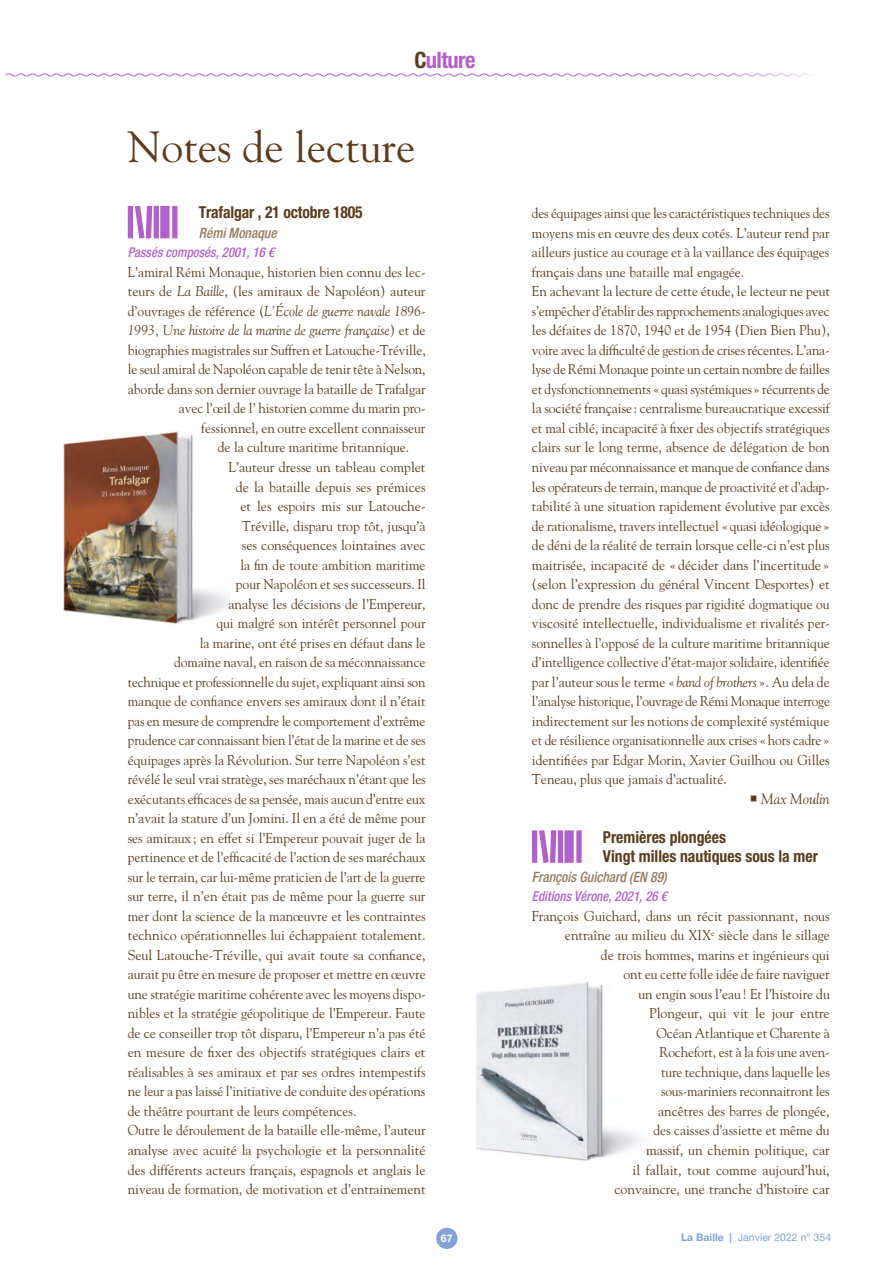
<style>
.page{position:relative;width:892px;height:1265px;background:#fff}
.page>*{position:absolute;margin:0;border:0;box-sizing:border-box;transform-origin:0 0}
.t1{font:43.5px "Goudy";color:#5a3c1e}
.t2{font:700 condensed 22.5px "Helvetica Neue LT Std";letter-spacing:-.025em;color:#b161c8}
.t3{font:700 condensed 16.5px/19.5px "Helvetica Neue LT Std";color:#5a3c1e;scale:.95 1}
.t4{font:italic 15px "Goudy";color:#5a3c1e;scale:.95 1}
.t5{font:14.25px/19.5px "Goudy";color:#5a3c1e;scale:.94 1}
.t6{font:14.25px "Goudy";color:#5a3c1e;scale:.95 1}
.t7{font:14.25px/19.5px "Goudy";color:#5a3c1e;text-align:right}
.t8{font:14.25px "Goudy";color:#5a3c1e;scale:.96 1}
.t9{font:italic 14.25px "Goudy";color:#5a3c1e;scale:.95 1}
.t10{font:italic 500 condensed 14.25px "Helvetica Neue LT Std";color:#947a5d;scale:.95 1}
.t11{font:italic 500 condensed 13.5px "Helvetica Neue LT Std";color:#b161c8;scale:.95 1}
.t12{font:10.5px "Helvetica Neue LT Std";color:#83a3d3}
.t13{font:700 10.5px "Helvetica Neue LT Std";color:#fff}
.s1{color:#5a3c1e}
.s2{font-style:italic}
.s3{font-style:normal}
.s4{font-weight:700}
</style>
<div class="page">
<svg style="left:5px;top:73px;width:810px;height:4px"></svg>
<div style="left:436px;top:1227px;width:21px;height:21px;background:#83a3d3;border-radius:50%"></div>
<img style="left:64px;top:431px;width:166px;height:193px">
<img style="left:476px;top:981px;width:165px;height:180px">
<div style="left:532px;top:830px;width:5px;height:32px;background:#b161c8"></div>
<div style="left:557px;top:830px;width:6px;height:32px;background:#b161c8"></div>
<div style="left:576px;top:830px;width:5px;height:32px;background:#b161c8"></div>
<div style="left:564px;top:830px;width:9px;height:32px;background:#b161c8"></div>
<svg style="left:539px;top:830px;width:17px;height:32px"></svg>
<div style="left:128px;top:206px;width:5px;height:32px;background:#b161c8"></div>
<div style="left:154px;top:206px;width:5px;height:32px;background:#b161c8"></div>
<div style="left:172px;top:206px;width:5px;height:32px;background:#b161c8"></div>
<div style="left:160px;top:206px;width:9px;height:32px;background:#b161c8"></div>
<svg style="left:135px;top:206px;width:17px;height:32px"></svg>
<h2 class="t2" style="left:414px;top:46px;width:63px"><span class="s1">C</span>ulture</h2>
<h1 class="t1" style="left:128px;top:120px;width:289px">Notes de lecture</h1>
<p class="t3" style="left:199px;top:202px;width:174px">Trafalgar , 21 octobre 1805</p>
<p class="t10" style="left:199px;top:224px;width:84px">Rémi Monaque</p>
<p class="t11" style="left:128px;top:244px;width:156px">Passés composés, 2001, 16 €</p>
<p class="t6" style="left:128px;top:263px;width:315px">L’amiral Rémi Monaque, historien bien connu des lec-</p>
<p class="t7" style="left:128px;top:281px;width:299px">teurs de <span class="s2">La Baille</span>, (les amiraux de Napoléon) auteur</p>
<p class="t9" style="left:128px;top:302px;width:315px"><span class="s3">d’ouvrages de référence (</span>L’école de guerre navale 1896-</p>
<p class="t9" style="left:128px;top:322px;width:315px">1993, Une histoire de la marine de guerre française<span class="s3">) et de</span></p>
<p class="t5" style="left:128px;top:340px;width:318px">biographies magistrales sur Suffren et Latouche-Tréville,</p>
<p class="t5" style="left:128px;top:359px;width:318px">le seul amiral de Napoléon capable de tenir tête à Nelson,</p>
<p class="t6" style="left:128px;top:380px;width:315px">aborde dans son dernier ouvrage la bataille de Trafalgar</p>
<p class="t6" style="left:179px;top:399px;width:261px">avec l’œil de l’ historien comme du marin pro-</p>
<p class="t6" style="left:201px;top:419px;width:237px">fessionnel, en outre excellent connaisseur</p>
<p class="t6" style="left:218px;top:438px;width:203px">de la culture maritime britannique.</p>
<p class="t7" style="left:228px;top:457px;width:199px">L’auteur dresse un tableau complet</p>
<p class="t7" style="left:236px;top:476px;width:191px">de la bataille depuis ses prémices</p>
<p class="t7" style="left:240px;top:496px;width:187px">et les espoirs mis sur Latouche-</p>
<p class="t8" style="left:242px;top:516px;width:193px">Tréville, disparu trop tôt, jusqu’à</p>
<p class="t7" style="left:242px;top:535px;width:185px">ses conséquences lointaines avec</p>
<p class="t6" style="left:240px;top:555px;width:196px">la fin de toute ambition maritime</p>
<p class="t6" style="left:236px;top:575px;width:201px">pour Napoléon et ses successeurs. Il</p>
<p class="t8" style="left:228px;top:594px;width:207px">analyse les décisions de l’Empereur,</p>
<p class="t6" style="left:216px;top:614px;width:222px">qui malgré son intérêt personnel pour</p>
<p class="t6" style="left:200px;top:633px;width:239px">la marine, ont été prises en défaut dans le</p>
<p class="t5" style="left:174px;top:652px;width:269px">domaine naval, en raison de sa méconnaissance</p>
<p class="t5" style="left:128px;top:671px;width:318px">technique et professionnelle du sujet, expliquant ainsi son</p>
<p class="t6" style="left:128px;top:692px;width:315px">manque de confiance envers ses amiraux dont il n’était</p>
<p class="t5" style="left:128px;top:710px;width:318px">pas en mesure de comprendre le comportement d’extrême</p>
<p class="t5" style="left:128px;top:730px;width:318px">prudence car connaissant bien l’état de la marine et de ses</p>
<p class="t6" style="left:128px;top:750px;width:315px">équipages après la Révolution. Sur terre Napoléon s’est</p>
<p class="t5" style="left:128px;top:769px;width:318px">révélé le seul vrai stratège, ses maréchaux n’étant que les</p>
<p class="t5" style="left:128px;top:788px;width:318px">exécutants efficaces de sa pensée, mais aucun d’entre eux</p>
<p class="t6" style="left:128px;top:809px;width:315px">n’avait la stature d’un Jomini. Il en a été de même pour</p>
<p class="t6" style="left:128px;top:828px;width:315px">ses amiraux; en effet si l’Empereur pouvait juger de la</p>
<p class="t6" style="left:128px;top:848px;width:315px">pertinence et de l’efficacité de l’action de ses maréchaux</p>
<p class="t6" style="left:128px;top:867px;width:315px">sur le terrain, car lui-même praticien de l’art de la guerre</p>
<p class="t7" style="left:128px;top:886px;width:299px">sur terre, il n’en était pas de même pour la guerre sur</p>
<p class="t6" style="left:128px;top:906px;width:315px">mer dont la science de la manœuvre et les contraintes</p>
<p class="t8" style="left:128px;top:926px;width:312px">technico opérationnelles lui échappaient totalement.</p>
<p class="t7" style="left:128px;top:944px;width:299px">Seul Latouche-Tréville, qui avait toute sa confiance,</p>
<p class="t6" style="left:128px;top:965px;width:315px">aurait pu être en mesure de proposer et mettre en œuvre</p>
<p class="t5" style="left:128px;top:983px;width:318px">une stratégie maritime cohérente avec les moyens dispo-</p>
<p class="t6" style="left:128px;top:1004px;width:315px">nibles et la stratégie géopolitique de l’Empereur. Faute</p>
<p class="t6" style="left:128px;top:1023px;width:315px">de ce conseiller trop tôt disparu, l’Empereur n’a pas été</p>
<p class="t7" style="left:128px;top:1042px;width:299px">en mesure de fixer des objectifs stratégiques clairs et</p>
<p class="t8" style="left:128px;top:1062px;width:312px">réalisables à ses amiraux et par ses ordres intempestifs</p>
<p class="t5" style="left:128px;top:1081px;width:318px">ne leur a pas laissé l’initiative de conduite des opérations</p>
<p class="t6" style="left:128px;top:1101px;width:242px">de théâtre pourtant de leurs compétences.</p>
<p class="t6" style="left:128px;top:1121px;width:315px">Outre le déroulement de la bataille elle-même, l’auteur</p>
<p class="t7" style="left:128px;top:1139px;width:299px">analyse avec acuité la psychologie et la personnalité</p>
<p class="t7" style="left:128px;top:1159px;width:299px">des différents acteurs français, espagnols et anglais le</p>
<p class="t6" style="left:128px;top:1179px;width:315px">niveau de formation, de motivation et d’entrainement</p>
<p class="t13" style="left:441px;top:1231px;width:13px">67</p>
<p class="t5" style="left:532px;top:203px;width:318px">des équipages ainsi que les caractéristiques techniques des moyens mis en œuvre des deux cotés. L’auteur rend par ailleurs justice au courage et à la vaillance des équipages français dans une bataille mal engagée.<br>En achevant la lecture de cette étude, le lecteur ne peut s’empêcher d’établir des rapprochements analogiques avec les défaites de 1870, 1940 et de 1954 (Dien Bien Phu), voire avec la difficulté de gestion de crises récentes. L’ana&shy;lyse de Rémi Monaque pointe un certain nombre de failles et dysfonctionnements «quasi systémiques» récurrents de la société française : centralisme bureaucratique excessif et mal ciblé, incapacité à fixer des objectifs stratégiques clairs sur le long terme, absence de délégation de bon niveau par méconnaissance et manque de confiance dans les opérateurs de terrain, manque de proactivité et d’adap&shy;tabilité à une situation rapidement évolutive par excès de rationalisme, travers intellectuel «quasi idéologique» de déni de la réalité de terrain lorsque celle-ci n’est plus maitrisée, incapacité de « décider dans l’incertitude » (selon l’expression du général Vincent Desportes) et donc de prendre des risques par rigidité dogmatique ou viscosité intellectuelle, individualisme et rivalités per&shy;sonnelles à l’opposé de la culture maritime britannique d’intelligence collective d’état-major solidaire, identifiée par l’auteur sous le terme «<span class="s2">band of brothers</span>». Au dela de l’analyse historique, l’ouvrage de Rémi Monaque interroge indirectement sur les notions de complexité systémique et de résilience organisationnelle aux crises «hors cadre» identifiées par Edgar Morin, Xavier Guilhou ou Gilles Teneau, plus que jamais d’actualité.</p>
<p class="t4" style="left:761px;top:789px;width:74px">Max Moulin</p>
<p class="t3" style="left:603px;top:826px;width:228px">Premières plongées<br>Vingt milles nautiques sous la mer</p>
<p class="t10" style="left:532px;top:868px;width:143px">François Guichard (EN 89)</p>
<p class="t11" style="left:532px;top:888px;width:144px">Editions Vérone, 2021, 26 €</p>
<p class="t7" style="left:532px;top:905px;width:299px">François Guichard, dans un récit passionnant, nous entraîne au milieu du XIX<sup>e</sup> siècle dans le sillage<br>de trois hommes, marins et ingénieurs qui<br>ont eu cette folle idée de faire naviguer<br>un engin sous l’eau ! Et l’histoire du<br>Plongeur, qui vit le jour entre<br>Océan Atlantique et Charente à<br>Rochefort, est à la fois une aven-<br>ture technique, dans laquelle les<br>sous-mariniers reconnaitront les<br>ancêtres des barres de plongée,<br>des caisses d’assiette et même du<br>massif, un chemin politique, car<br>il fallait, tout comme aujourd’hui,<br>convaincre, une tranche d’histoire car</p>
<p class="t12" style="left:681px;top:1230px;width:152px"><span class="s4">La Baille |</span> Janvier 2022 n° 354</p>
</div>
